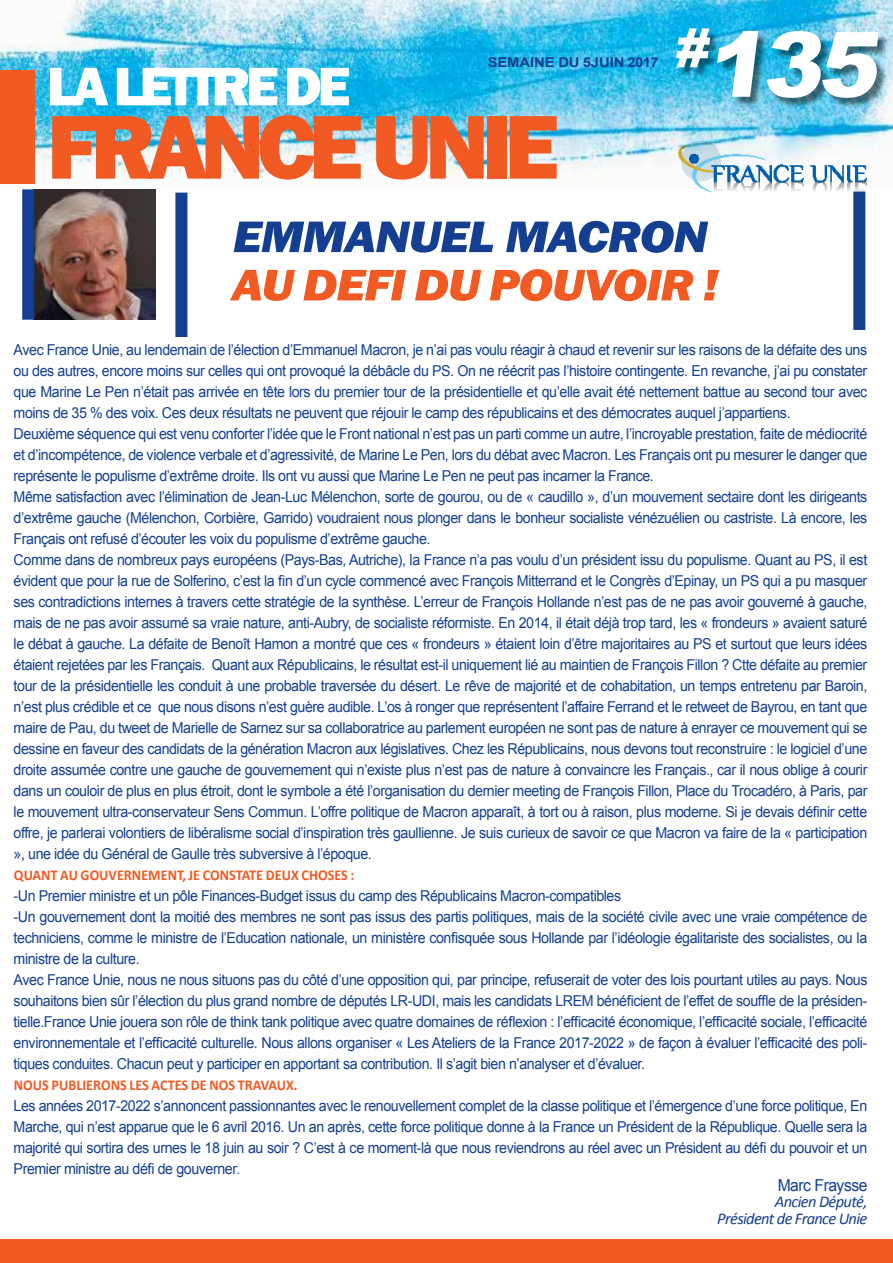
<style>
.page{position:relative;width:893px;height:1263px;background:#fff}
.page>*{position:absolute;margin:0;border:0;box-sizing:border-box;transform-origin:0 0}
.t1{font:800 93.75px "Franklin Gothic";letter-spacing:-.08em;color:#f15a22}
.t2{font:900 90.3px "Arial";color:#fff}
.t3{font:800 56.25px "Franklin Gothic";letter-spacing:-.08em;color:#fff}
.t4{font:italic 800 45.75px "Franklin Gothic";letter-spacing:-.02em;color:#f15a22;scale:1.1 1}
.t5{font:italic 800 45.75px "Franklin Gothic";letter-spacing:-.02em;color:#143f90;scale:1.1 1}
.t6{font:italic 16.5px/16.5px "Calibri";letter-spacing:-.04em;color:#143f90;text-align:right}
.t7{font:16.5px "Arial";letter-spacing:-.03em;color:#143f90;scale:.95 1}
.t8{font:15px/21px "Arial";letter-spacing:-.03em;color:#143f90;scale:.95 1}
.t9{font:700 15px "Calibri";color:#f15a22;scale:.95 1}
.t10{font:700 13.5px "Arial";letter-spacing:-.005em;color:#143f90;scale:1.1 1}
.s1{font-size:13.5px}
</style>
<div class="page">
<img style="left:0;top:0;width:893px;height:188px">
<img style="left:678px;top:142px;width:188px;height:56px">
<div style="left:0;top:70px;width:34px;height:114px;background:#f15a22"></div>
<div style="left:678px;top:30px;width:211px;height:78px;background:#000;opacity:.5"></div>
<img style="left:34px;top:189px;width:122px;height:131px">
<div style="left:175px;top:193px;width:12px;height:144px;background:#143f90"></div>
<div style="left:853px;top:192px;width:12px;height:138px;background:#143f90"></div>
<div style="left:22px;top:189px;width:12px;height:131px;background:#143f90"></div>
<div style="left:0;top:1239px;width:893px;height:24px;background:#f15a22"></div>
<p class="t10" style="left:488px;top:53px;width:157px">SEMAINE DU 5JUIN 2017</p>
<h3 class="t3" style="left:47px;top:50px;width:305px">LA LETTRE DE</h3>
<h1 class="t1" style="left:47px;top:86px;width:514px">FRANCE UNIE</h1>
<h2 class="t2" style="left:674px;top:-1px;width:221px"><sup>#</sup>135</h2>
<h3 class="t5" style="left:233px;top:207px;width:433px">EMMANUEL MACRON</h3>
<h3 class="t4" style="left:232px;top:255px;width:444px">AU DEFI DU POUVOIR !</h3>
<p class="t8" style="left:14px;top:339px;width:900px">Avec France Unie, au lendemain de l’élection d’Emmanuel Macron, je n’ai pas voulu réagir à chaud et revenir sur les raisons de la défaite des uns ou des autres, encore moins sur celles qui ont provoqué la débâcle du PS. On ne réécrit pas l’histoire contingente. En revanche, j’ai pu constater que Marine Le Pen n’était pas arrivée en tête lors du premier tour de la présidentielle et qu’elle avait été nettement battue au second tour avec moins de 35 % des voix. Ces deux résultats ne peuvent que réjouir le camp des républicains et des démocrates auquel j’appartiens.<br>Deuxième séquence qui est venu conforter l’idée que le Front national n’est pas un parti comme un autre, l’incroyable prestation, faite de médiocrité et d’incompétence, de violence verbale et d’agressivité, de Marine Le Pen, lors du débat avec Macron. Les Français ont pu mesurer le danger que représente le populisme d’extrême droite. Ils ont vu aussi que Marine Le Pen ne peut pas incarner la France.<br>Même satisfaction avec l’élimination de Jean-Luc Mélenchon, sorte de gourou, ou de « caudillo », d’un mouvement sectaire dont les dirigeants d’extrême gauche (Mélenchon, Corbière, Garrido) voudraient nous plonger dans le bonheur socialiste vénézuélien ou castriste. Là encore, les Français ont refusé d’écouter les voix du populisme d’extrême gauche.<br>Comme dans de nombreux pays européens (Pays-Bas, Autriche), la France n’a pas voulu d’un président issu du populisme. Quant au PS, il est évident que pour la rue de Solferino, c’est la fin d’un cycle commencé avec François Mitterrand et le Congrès d’Epinay, un PS qui a pu masquer ses contradictions internes à travers cette stratégie de la synthèse. L’erreur de François Hollande n’est pas de ne pas avoir gouverné à gauche, mais de ne pas avoir assumé sa vraie nature, anti-Aubry, de socialiste réformiste. En 2014, il était déjà trop tard, les « frondeurs » avaient saturé le débat à gauche. La défaite de Benoît Hamon a montré que ces « frondeurs » étaient loin d’être majoritaires au PS et surtout que leurs idées étaient rejetées par les Français. Quant aux Républicains, le résultat est-il uniquement lié au maintien de François Fillon ? Ctte défaite au premier tour de la présidentielle les conduit à une probable traversée du désert. Le rêve de majorité et de cohabitation, un temps entretenu par Baroin, n’est plus crédible et ce que nous disons n’est guère audible. L’os à ronger que représentent l’affaire Ferrand et le retweet de Bayrou, en tant que maire de Pau, du tweet de Marielle de Sarnez sur sa collaboratrice au parlement européen ne sont pas de nature à enrayer ce mouvement qui se dessine en faveur des candidats de la génération Macron aux législatives. Chez les Républicains, nous devons tout reconstruire : le logiciel d’une droite assumée contre une gauche de gouvernement qui n’existe plus n’est pas de nature à convaincre les Français., car il nous oblige à courir dans un couloir de plus en plus étroit, dont le symbole a été l’organisation du dernier meeting de François Fillon, Place du Trocadéro, à Paris, par le mouvement ultra-conservateur Sens Commun. L’offre politique de Macron apparaît, à tort ou à raison, plus moderne. Si je devais définir cette offre, je parlerai volontiers de libéralisme social d’inspiration très gaullienne. Je suis curieux de savoir ce que Macron va faire de la « participation », une idée du Général de Gaulle très subversive à l’époque.</p>
<p class="t9" style="left:14px;top:865px;width:360px">QUANT AU GOUVERNEMENT, JE CONSTATE DEUX CHOSES :</p>
<p class="t8" style="left:14px;top:885px;width:900px">-Un Premier ministre et un pôle Finances-Budget issus du camp des Républicains Macron-compatibles<br>-Un gouvernement dont la moitié des membres ne sont pas issus des partis politiques, mais de la société civile avec une vraie compétence de techniciens, comme le ministre de l’Education nationale, un ministère confisquée sous Hollande par l’idéologie égalitariste des socialistes, ou la ministre de la culture.<br>Avec France Unie, nous ne nous situons pas du côté d’une opposition qui, par principe, refuserait de voter des lois pourtant utiles au pays. Nous souhaitons bien sûr l’élection du plus grand nombre de députés LR-UDI, mais les candidats LREM bénéficient de l’effet de souffle de la présiden&shy;tielle.France Unie jouera son rôle de think tank politique avec quatre domaines de réflexion : l’efficacité économique, l’efficacité sociale, l’efficacité environnementale et l’efficacité culturelle. Nous allons organiser « Les Ateliers de la France 2017-2022 » de façon à évaluer l’efficacité des poli&shy;tiques conduites. Chacun peut y participer en apportant sa contribution. Il s’agit bien n’analyser et d’évaluer.</p>
<p class="t9" style="left:14px;top:1075px;width:300px">NOUS PUBLIERONS LES ACTES DE NOS TRAVAUX.</p>
<p class="t8" style="left:14px;top:1095px;width:900px;text-align:justify">Les années 2017-2022 s’annoncent passionnantes avec le renouvellement complet de la classe politique et l’émergence d’une force politique, En Marche, qui n’est apparue que le 6 avril 2016. Un an après, cette force politique donne à la France un Président de la République. Quelle sera la majorité qui sortira des urnes le 18 juin au soir ? C’est à ce moment-là que nous reviendrons au réel avec un Président au défi du pouvoir et un Premier ministre au défi de gouverner<span class="s1">.</span></p>
<p class="t7" style="left:778px;top:1174px;width:96px">Marc Fraysse</p>
<p class="t6" style="left:717px;top:1193px;width:152px">Ancien Député,<br>Président de France Unie</p>
</div>
